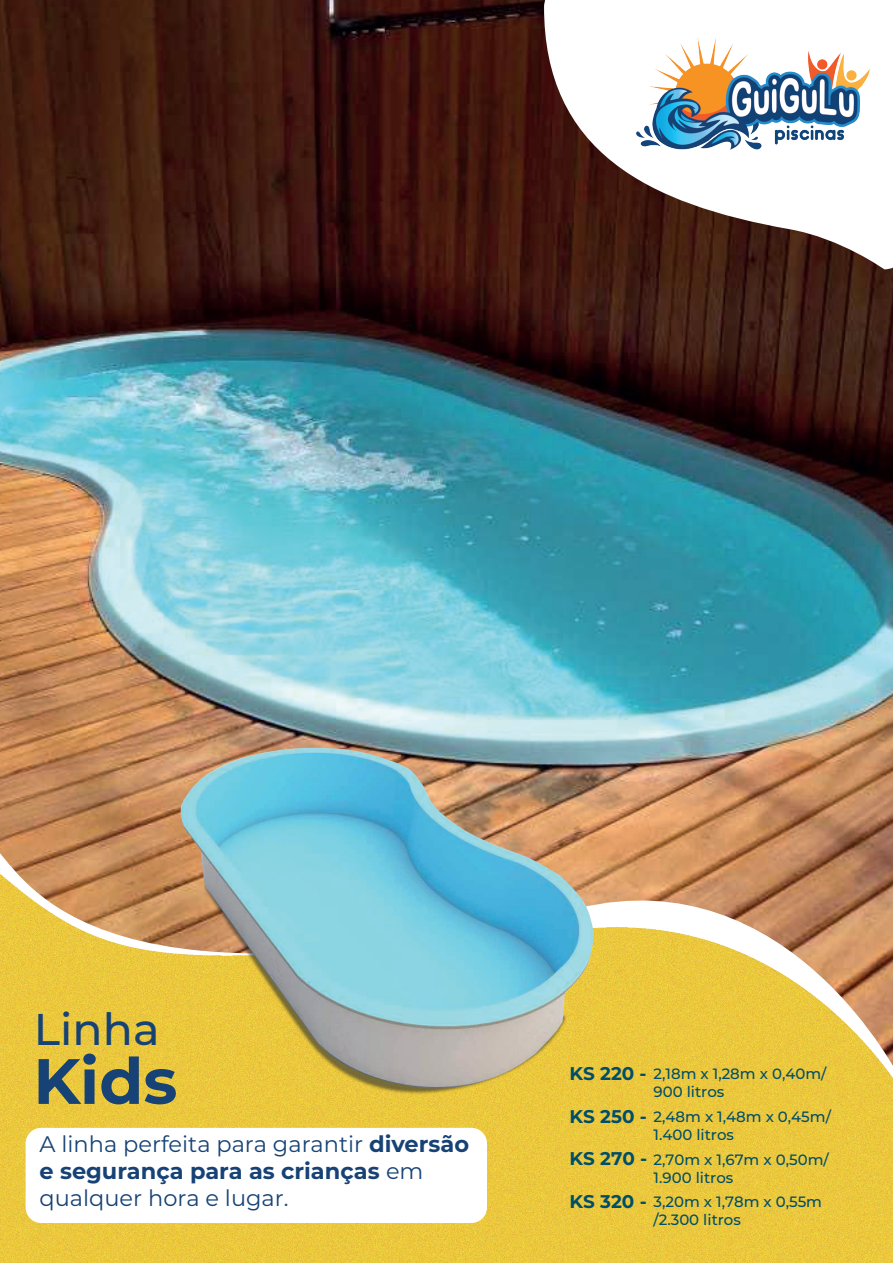
<style>
.page{position:relative;width:893px;height:1263px;background:#fff}
.page>*{position:absolute;margin:0;border:0;box-sizing:border-box;transform-origin:0 0}
.t1{font:700 63.9px "Montserrat";color:#164275}
.t2{font:500 44.4px "Montserrat";color:#164275}
.t3{font:22.5px/27px "Montserrat";color:#164275}
.t4{font:500 15px/18px "Montserrat";color:#004e68}
.s1{font-weight:700}
.s2{font-weight:700;font-size:18.45px}
</style>
<div class="page">
<img style="left:0;top:0;width:893px;height:812px">
<img style="left:0;top:812px;width:893px;height:451px">
<svg style="left:544px;top:0;width:349px;height:269px"></svg>
<img style="left:627px;top:22px;width:252px;height:149px">
<div style="left:26px;top:1128px;width:461px;height:95px;background:#fff;border-radius:16px"></div>
<img style="left:151px;top:791px;width:468px;height:355px">
<img style="left:179px;top:748px;width:415px;height:351px">
<h2 class="t2" style="left:34px;top:998px;width:127px">Linha</h2>
<h1 class="t1" style="left:33px;top:1035px;width:146px">Kids</h1>
<h3 class="t3" style="left:39px;top:1130px;width:431px">A linha perfeita para garantir <span class="s1">diversão e segurança para as crianças</span> em qualquer hora e lugar.</h3>
<p class="t4" style="left:653px;top:1064px;width:174px;text-indent:-84px"><span class="s2">KS 220 -</span> 2,18m x 1,28m x 0,40m/<br>900 litros</p>
<p class="t4" style="left:653px;top:1107px;width:179px;text-indent:-84px"><span class="s2">KS 250 -</span> 2,48m x 1,48m x 0,45m/<br>1.400 litros</p>
<p class="t4" style="left:653px;top:1150px;width:177px;text-indent:-84px"><span class="s2">KS 270 -</span> 2,70m x 1,67m x 0,50m/<br>1.900 litros</p>
<p class="t4" style="left:570px;top:1192px;width:254px;text-align:center"><span class="s2">KS 320 -</span> 3,20m x 1,78m x 0,55m /2.300 litros</p>
</div>
